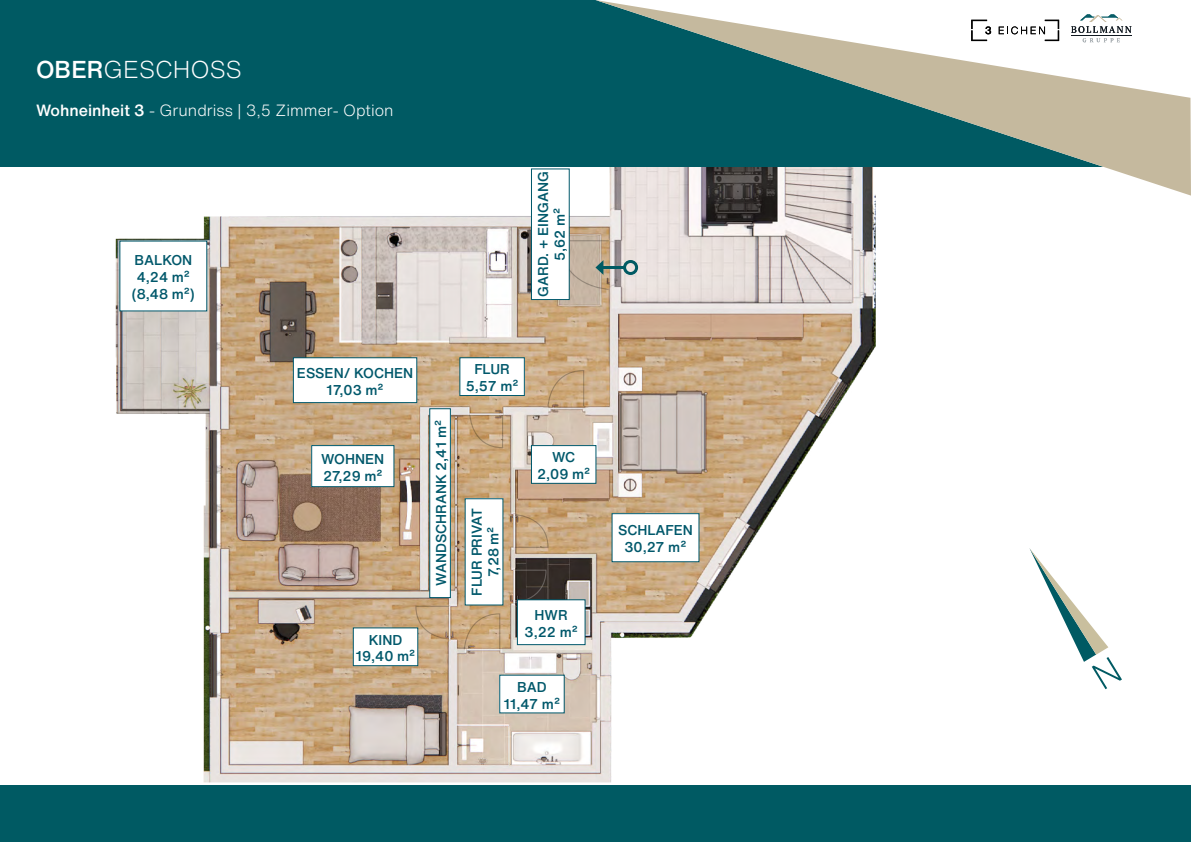
<style>
.page{position:relative;width:1191px;height:842px;background:#fff}
.page>*{position:absolute;margin:0;border:0;box-sizing:border-box;transform-origin:0 0}
.t1{font:300 24px "Helvetica Now Text";color:#fff}
.t2{font:300 16px "Helvetica Now Text";color:#fff}
.t3{font:500 14px/16.8px "Helvetica Now Text";color:#00586b;text-align:center}
.s1{font-weight:500}
</style>
<div class="page">
<img style="left:83px;top:166px;width:793px;height:616px">
<svg style="left:547px;top:370px;width:37px;height:36px"></svg>
<svg style="left:515px;top:514px;width:33px;height:34px"></svg>
<svg style="left:415px;top:606px;width:33px;height:33px"></svg>
<svg style="left:469px;top:415px;width:34px;height:33px"></svg>
<svg style="left:464px;top:613px;width:36px;height:36px"></svg>
<svg style="left:513px;top:570px;width:33px;height:33px"></svg>
<div style="left:0;top:0;width:1190px;height:166px;background:#005a63"></div>
<div style="left:0;top:785px;width:1190px;height:56px;background:#005a63"></div>
<svg style="left:595px;top:0;width:596px;height:196px"></svg>
<hr style="left:600px;top:266px;width:24px;height:3px;background:#005a63">
<div style="left:623px;top:260px;width:15px;height:15px;border:3px solid #005a63;border-radius:50%"></div>
<svg style="left:570px;top:240px;width:39px;height:50px;background:#bbab96"></svg>
<div style="left:120px;top:241px;width:87px;height:70px;background:#fff"></div>
<div style="left:312px;top:446px;width:82px;height:41px;background:#fff"></div>
<div style="left:311px;top:445px;width:83px;height:42px;border:1px solid #00586b"></div>
<div style="left:293px;top:358px;width:124px;height:45px;background:#fff"></div>
<div style="left:293px;top:357px;width:124px;height:46px;border:1px solid #00586b"></div>
<div style="left:531px;top:446px;width:65px;height:37px;background:#fff"></div>
<div style="left:531px;top:445px;width:65px;height:39px;border:1px solid #00586b"></div>
<div style="left:500px;top:675px;width:64px;height:38px;background:#fff"></div>
<div style="left:612px;top:514px;width:87px;height:48px;background:#fff"></div>
<div style="left:611px;top:513px;width:88px;height:49px;border:1px solid #00586b"></div>
<div style="left:531px;top:169px;width:38px;height:131px;background:#fff"></div>
<div style="left:531px;top:168px;width:39px;height:132px;border:1px solid #00586b"></div>
<div style="left:353px;top:628px;width:65px;height:38px;background:#fff"></div>
<div style="left:353px;top:627px;width:65px;height:39px;border:1px solid #00586b"></div>
<div style="left:517px;top:600px;width:68px;height:45px;background:#fff"></div>
<div style="left:517px;top:599px;width:68px;height:46px;border:1px solid #00586b"></div>
<div style="left:460px;top:358px;width:64px;height:37px;background:#fff"></div>
<div style="left:459px;top:357px;width:66px;height:39px;border:1px solid #00586b"></div>
<div style="left:465px;top:499px;width:38px;height:106px;background:#fff"></div>
<svg style="left:1029px;top:548px;width:93px;height:141px"></svg>
<div style="left:430px;top:409px;width:20px;height:189px;background:#fff"></div>
<div style="left:429px;top:408px;width:22px;height:190px;border:1px solid #00586b"></div>
<svg style="left:1071px;top:14px;width:60px;height:28px;background:#d0d5d6"></svg>
<svg style="left:971px;top:20px;width:20px;height:21px"></svg>
<svg style="left:998px;top:20px;width:61px;height:21px"></svg>
<h1 class="t1" style="left:36px;top:51px;width:207px"><span class="s1">OBER</span>GESCHOSS</h1>
<p class="t2" style="left:36px;top:98px;width:359px"><span class="s1">Wohneinheit 3</span> - Grundriss | 3,5 Zimmer- Option</p>
<p class="t3" style="left:132px;top:252px;width:64px">BALKON<br>4,24 m² (8,48 m²)</p>
<p class="t3" style="left:534px;top:297px;width:127px;rotate:-90deg">GARD. + EINGANG<br>5,62 m²</p>
<p class="t3" style="left:297px;top:364px;width:118px">ESSEN/ KOCHEN<br>17,03 m²</p>
<p class="t3" style="left:321px;top:450px;width:65px;text-align:left">WOHNEN<br>27,29 m²</p>
<p class="t3" style="left:356px;top:631px;width:61px">KIND<br>19,40 m²</p>
<p class="t3" style="left:432px;top:586px;width:167px;rotate:-90deg">WANDSCHRANK 2,41 m²</p>
<p class="t3" style="left:465px;top:361px;width:54px">FLUR<br>5,57 m²</p>
<p class="t3" style="left:468px;top:596px;width:89px;rotate:-90deg">FLUR PRIVAT<br>7,28 m²</p>
<p class="t3" style="left:537px;top:448px;width:55px">WC<br>2,09 m²</p>
<p class="t3" style="left:524px;top:606px;width:55px">HWR<br>3,22 m²</p>
<p class="t3" style="left:504px;top:678px;width:58px">BAD<br>11,47 m²</p>
<p class="t3" style="left:618px;top:522px;width:76px">SCHLAFEN<br>30,27 m²</p>
</div>
